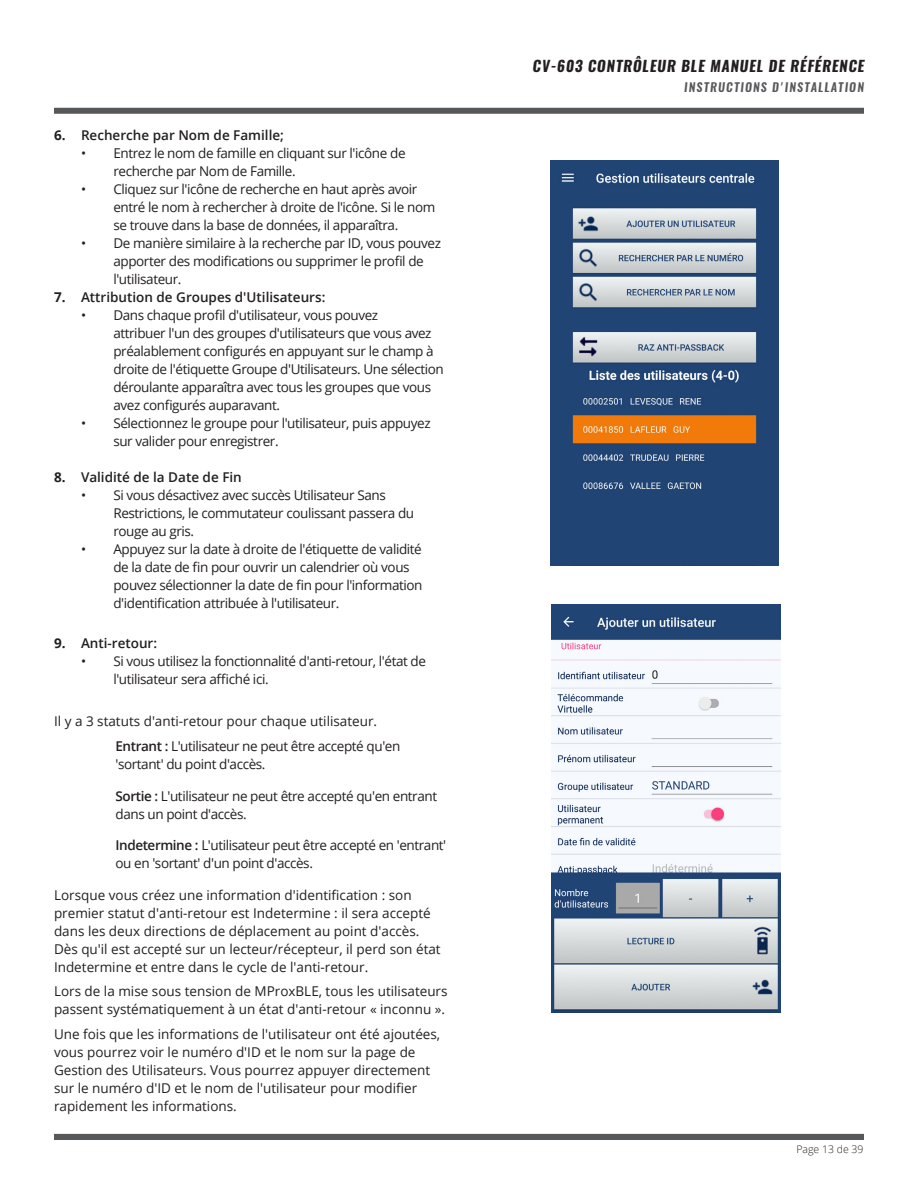
<style>
.page{position:relative;width:918px;height:1188px;background:#fff}
.page>*{position:absolute;margin:0;border:0;box-sizing:border-box;transform-origin:0 0}
._2018-H1a_Aligh_Left-Inst_Instructions_Bl{font:700 15px "Oswald";color:#231f20}
.t1{font:13.5px/18px "Open Sans";letter-spacing:-.03em;color:#231f20}
.t2{font:13.5px/18px "Open Sans";color:#231f20}
.t3{font:600 13.5px "Open Sans";color:#231f20}
._2018-H1a_Aligh_Left-Inst_Instructions_Gr{font:italic 600 12px "Oswald";letter-spacing:.1em;color:#57585a}
._2018_-_page___align_left{font:300 10.5px "Open Sans";color:#231f20}
.s1{font-weight:700}
.s2{font-weight:600}
</style>
<div class="page">
<div style="left:54px;top:108px;width:810px;height:6px;background:#57585a"></div>
<div style="left:54px;top:1134px;width:810px;height:6px;background:#57585a"></div>
<img style="left:551px;top:161px;width:228px;height:404px">
<img style="left:551px;top:605px;width:230px;height:407px">
<p class="t3" style="left:54px;top:126px;width:232px"><span class="s1">6.</span> Recherche par Nom de Famille;</p>
<p class="t1" style="left:113px;top:144px;width:294px;text-indent:-32px">• Entrez le nom de famille en cliquant sur l'icône de recherche par Nom de Famille.</p>
<p class="t1" style="left:113px;top:180px;width:323px;text-indent:-32px">• Cliquez sur l'icône de recherche en haut après avoir entré le nom à rechercher à droite de l'icône. Si le nom se trouve dans la base de données, il apparaîtra.</p>
<p class="t1" style="left:113px;top:234px;width:329px;text-indent:-32px">• De manière similaire à la recherche par ID, vous pouvez apporter des modifications ou supprimer le profil de l'utilisateur.</p>
<p class="t3" style="left:54px;top:288px;width:273px"><span class="s1">7.</span> Attribution de Groupes d'Utilisateurs:</p>
<p class="t1" style="left:113px;top:306px;width:332px;text-indent:-32px">• Dans chaque profil d'utilisateur, vous pouvez<br>attribuer l'un des groupes d'utilisateurs que vous avez préalablement configurés en appuyant sur le champ à droite de l'étiquette Groupe d'Utilisateurs. Une sélection déroulante apparaîtra avec tous les groupes que vous avez configurés auparavant.</p>
<p class="t1" style="left:113px;top:414px;width:319px;text-indent:-32px">• Sélectionnez le groupe pour l'utilisateur, puis appuyez sur valider pour enregistrer.</p>
<p class="t3" style="left:54px;top:468px;width:189px"><span class="s1">8.</span> Validité de la Date de Fin</p>
<p class="t1" style="left:113px;top:486px;width:302px;text-indent:-32px">• Si vous désactivez avec succès Utilisateur Sans<br>Restrictions, le commutateur coulissant passera du rouge au gris.</p>
<p class="t1" style="left:113px;top:540px;width:311px;text-indent:-32px">• Appuyez sur la date à droite de l'étiquette de validité de la date de fin pour ouvrir un calendrier où vous pouvez sélectionner la date de fin pour l'information d'identification attribuée à l'utilisateur.</p>
<p class="t3" style="left:54px;top:633px;width:105px"><span class="s1">9.</span> Anti-retour:</p>
<p class="t1" style="left:113px;top:651px;width:314px;text-indent:-32px">• Si vous utilisez la fonctionnalité d'anti-retour, l'état de l'utilisateur sera affiché ici.</p>
<p class="t2" style="left:54px;top:712px;width:325px">Il y a 3 statuts d'anti-retour pour chaque utilisateur.</p>
<p class="t1" style="left:116px;top:737px;width:286px"><span class="s2">Entrant :</span> L'utilisateur ne peut être accepté qu'en 'sortant' du point d'accès.</p>
<p class="t1" style="left:116px;top:786px;width:323px"><span class="s2">Sortie :</span> L'utilisateur ne peut être accepté qu'en entrant dans un point d'accès.</p>
<p class="t1" style="left:116px;top:836px;width:332px"><span class="s2">Indetermine :</span> L'utilisateur peut être accepté en 'entrant' ou en 'sortant' d'un point d'accès.</p>
<p class="t2" style="left:54px;top:885px;width:388px">Lorsque vous créez une information d'identification : son premier statut d'anti-retour est Indetermine : il sera accepté dans les deux directions de déplacement au point d'accès.<br>Dès qu'il est accepté sur un lecteur/récepteur, il perd son état Indetermine et entre dans le cycle de l'anti-retour.</p>
<p class="t2" style="left:54px;top:982px;width:395px">Lors de la mise sous tension de MProxBLE, tous les utilisateurs passent systématiquement à un état d'anti-retour « inconnu ».</p>
<p class="t2" style="left:54px;top:1025px;width:388px">Une fois que les informations de l'utilisateur ont été ajoutées, vous pourrez voir le numéro d'ID et le nom sur la page de Gestion des Utilisateurs. Vous pourrez appuyer directement sur le numéro d'ID et le nom de l'utilisateur pour modifier rapidement les informations.</p>
<p class="_2018-H1a_Aligh_Left-Inst_Instructions_Bl" style="left:532px;top:58px;width:336px">CV-603 CONTRÔLEUR BLE MANUEL DE RÉFÉRENCE</p>
<p class="_2018-H1a_Aligh_Left-Inst_Instructions_Gr" style="left:684px;top:79px;width:181px">INSTRUCTIONS D'INSTALLATION</p>
<p class="_2018_-_page___align_left" style="left:796px;top:1142px;width:69px">Page 13 de 39</p>
</div>
